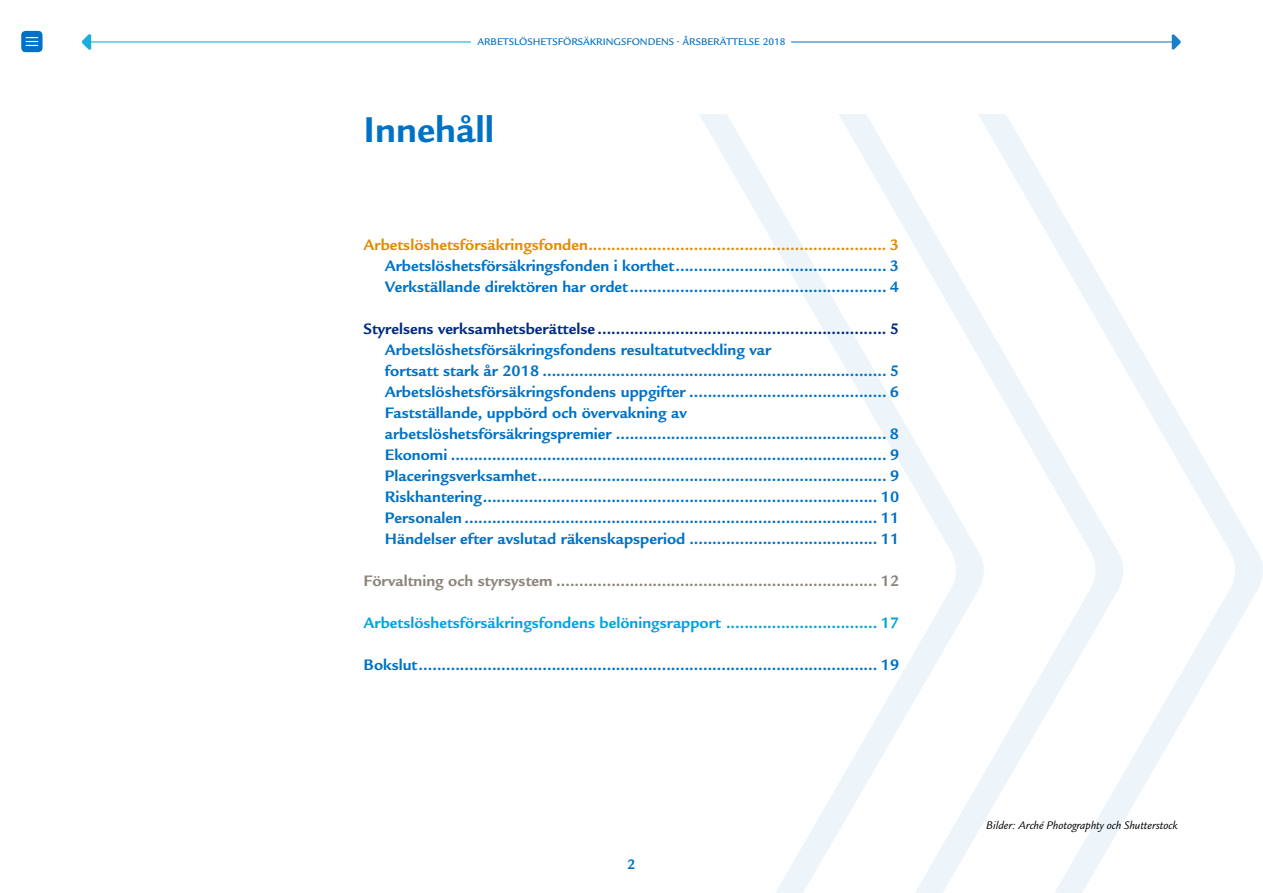
<style>
.page{position:relative;width:1263px;height:893px;background:#fff}
.page>*{position:absolute;margin:0;border:0;box-sizing:border-box;transform-origin:0 0}
.t1{font:700 39px "Legacy Sans Std";color:#0072c6}
.t2{font:700 16.5px "Legacy Sans Std";color:#0072c6}
.t3{font:700 16.5px/21px "Legacy Sans Std";color:#002b7f}
.t4{font:700 16.5px "Legacy Sans Std";color:#e28c05}
.t5{font:700 16.5px "Legacy Sans Std";color:#8c857b}
.t6{font:700 16.5px "Legacy Sans Std";color:#00a5db}
.t7{font:700 15px "Legacy Sans Std";color:#0072c6}
.t8{font:italic 12px "Legacy Sans Std";color:#000}
.t9{font:500 10.5px "Legacy Sans Std";color:#0072c6}
.s1{color:#0072c6}
</style>
<div class="page">
<svg style="left:730px;top:115px;width:139px;height:778px"></svg>
<svg style="left:869px;top:115px;width:393px;height:778px"></svg>
<div style="left:21px;top:31px;width:22px;height:21px;background:#0072c6;border-radius:4px"></div>
<svg style="left:26px;top:37px;width:12px;height:9px"></svg>
<hr style="left:85px;top:42px;width:386px;height:1px;background:#00a5db">
<svg style="left:82px;top:34px;width:9px;height:16px"></svg>
<hr style="left:791px;top:42px;width:387px;height:1px;background:#0072c6">
<svg style="left:1172px;top:34px;width:9px;height:16px"></svg>
<p class="t9" style="left:477px;top:36px;width:310px">ARBETSLÖSHETSFÖRSÄKRINGSFONDENS • ÅRSBERÄTTELSE 2018</p>
<p class="t1" style="left:364px;top:107px;width:132px">Innehåll</p>
<p class="t4" style="left:364px;top:235px;width:537px">Arbetslöshetsförsäkringsfonden................................................................. 3</p>
<p class="t2" style="left:385px;top:256px;width:516px">Arbetslöshetsförsäkringsfonden i korthet.............................................. 3</p>
<p class="t2" style="left:385px;top:277px;width:516px">Verkställande direktören har ordet........................................................ 4</p>
<p class="t3" style="left:385px;top:318px;width:516px;text-indent:-21px">Styrelsens verksamhetsberättelse ............................................................... 5<br><span class="s1">Arbetslöshetsförsäkringsfondens resultatutveckling var</span></p>
<p class="t2" style="left:385px;top:361px;width:516px">fortsatt stark år 2018 ........................................................................... 5</p>
<p class="t2" style="left:385px;top:382px;width:516px">Arbetslöshetsförsäkringsfondens uppgifter ........................................... 6</p>
<p class="t2" style="left:385px;top:424px;width:516px">arbetslöshetsförsäkringspremier ........................................................... 8</p>
<p class="t2" style="left:385px;top:445px;width:516px">Ekonomi ............................................................................................... 9</p>
<p class="t2" style="left:385px;top:466px;width:516px">Placeringsverksamhet............................................................................ 9</p>
<p class="t2" style="left:385px;top:487px;width:516px">Riskhantering...................................................................................... 10</p>
<p class="t2" style="left:385px;top:508px;width:516px">Personalen .......................................................................................... 11</p>
<p class="t2" style="left:385px;top:529px;width:516px">Händelser efter avslutad räkenskapsperiod ......................................... 11</p>
<p class="t5" style="left:364px;top:571px;width:537px">Förvaltning och styrsystem ...................................................................... 12</p>
<p class="t6" style="left:364px;top:613px;width:537px">Arbetslöshetsförsäkringsfondens belöningsrapport ................................. 17</p>
<p class="t2" style="left:364px;top:655px;width:537px">Bokslut.................................................................................................... 19</p>
<p class="t2" style="left:385px;top:403px;width:303px">Fastställande, uppbörd och övervakning av</p>
<p class="t7" style="left:627px;top:855px;width:10px">2</p>
<p class="t8" style="left:986px;top:818px;width:193px">Bilder: Arché Photographty och Shutterstock</p>
</div>
